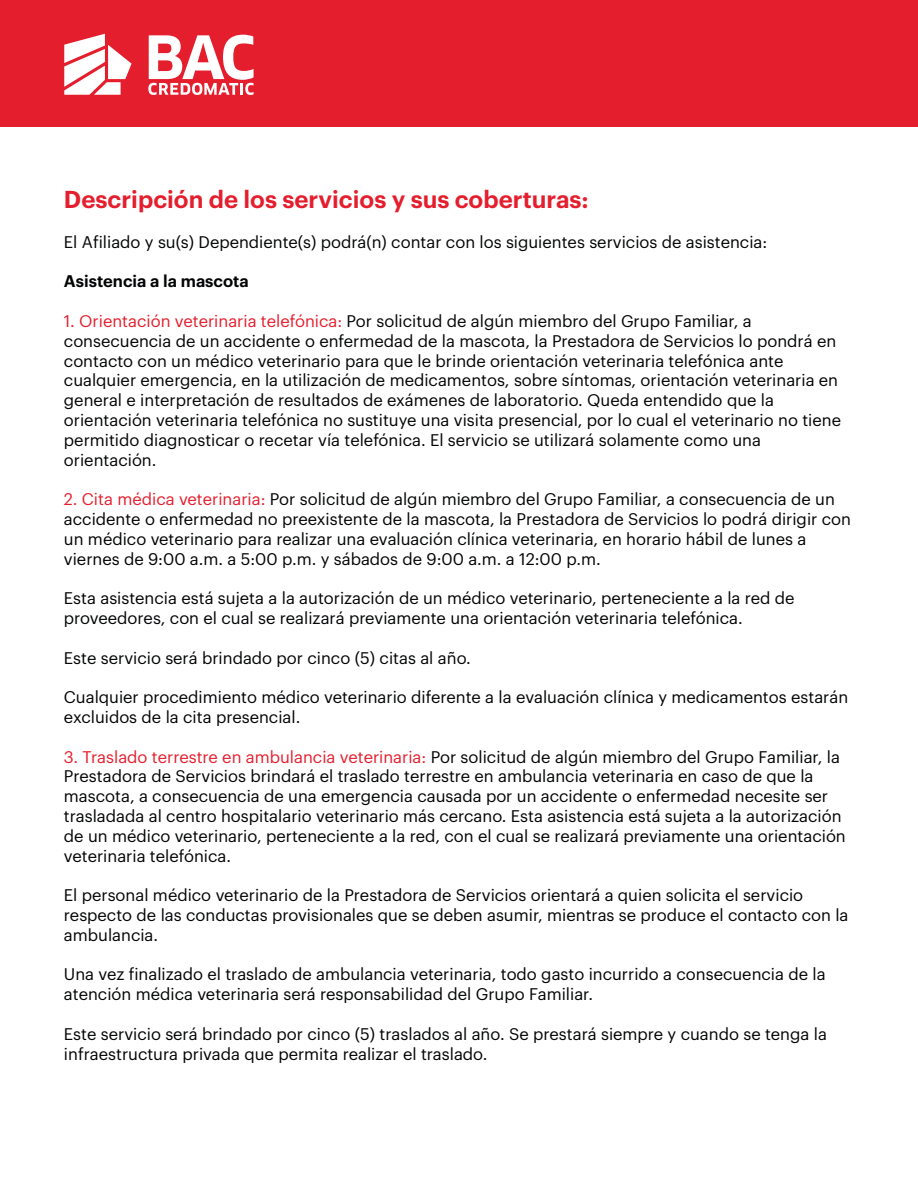
<style>
.page{position:relative;width:918px;height:1188px;background:#fff}
.page>*{position:absolute;margin:0;border:0;box-sizing:border-box;transform-origin:0 0}
.t1{font:600 24px "Graphik";color:#e51e2d}
.t2{font:16.5px/19.8px "Graphik";color:#020304}
.t3{font:600 16.5px "Graphik";color:#020304}
.s1{color:#e51e2d}
</style>
<div class="page">
<div style="left:0;top:0;width:918px;height:126px;background:#e51e2d"></div>
<svg style="left:148px;top:35px;width:106px;height:60px"></svg>
<svg style="left:64px;top:34px;width:68px;height:61px"></svg>
<h1 class="t1" style="left:64px;top:190px;width:526px">Descripción de los servicios y sus coberturas:</h1>
<p class="t2" style="left:64px;top:232px;width:705px">El Afiliado y su(s) Dependiente(s) podrá(n) contar con los siguientes servicios de asistencia:</p>
<p class="t3" style="left:64px;top:275px;width:186px">Asistencia a la mascota</p>
<p class="t2" style="left:64px;top:311px;width:779px"><span class="s1">1. Orientación veterinaria telefónica:</span> Por solicitud de algún miembro del Grupo Familiar, a consecuencia de un accidente o enfermedad de la mascota, la Prestadora de Servicios lo pondrá en contacto con un médico veterinario para que le brinde orientación veterinaria telefónica ante cualquier emergencia, en la utilización de medicamentos, sobre síntomas, orientación veterinaria en general e interpretación de resultados de exámenes de laboratorio. Queda entendido que la orientación veterinaria telefónica no sustituye una visita presencial, por lo cual el veterinario no tiene permitido diagnosticar o recetar vía telefónica. El servicio se utilizará solamente como una orientación.</p>
<p class="t2" style="left:64px;top:490px;width:789px"><span class="s1">2. Cita médica veterinaria:</span> Por solicitud de algún miembro del Grupo Familiar, a consecuencia de un accidente o enfermedad no preexistente de la mascota, la Prestadora de Servicios lo podrá dirigir con un médico veterinario para realizar una evaluación clínica veterinaria, en horario hábil de lunes a viernes de 9:00 a.m. a 5:00 p.m. y sábados de 9:00 a.m. a 12:00 p.m.</p>
<p class="t2" style="left:64px;top:589px;width:732px">Esta asistencia está sujeta a la autorización de un médico veterinario, perteneciente a la red de proveedores, con el cual se realizará previamente una orientación veterinaria telefónica.</p>
<p class="t2" style="left:64px;top:648px;width:408px">Este servicio será brindado por cinco (5) citas al año.</p>
<p class="t2" style="left:64px;top:688px;width:786px">Cualquier procedimiento médico veterinario diferente a la evaluación clínica y medicamentos estarán excluidos de la cita presencial.</p>
<p class="t2" style="left:64px;top:747px;width:783px"><span class="s1">3. Traslado terrestre en ambulancia veterinaria:</span> Por solicitud de algún miembro del Grupo Familiar, la Prestadora de Servicios brindará el traslado terrestre en ambulancia veterinaria en caso de que la mascota, a consecuencia de una emergencia causada por un accidente o enfermedad necesite ser trasladada al centro hospitalario veterinario más cercano. Esta asistencia está sujeta a la autorización de un médico veterinario, perteneciente a la red, con el cual se realizará previamente una orientación veterinaria telefónica.</p>
<p class="t2" style="left:64px;top:886px;width:786px">El personal médico veterinario de la Prestadora de Servicios orientará a quien solicita el servicio respecto de las conductas provisionales que se deben asumir, mientras se produce el contacto con la ambulancia.</p>
<p class="t2" style="left:64px;top:965px;width:763px">Una vez finalizado el traslado de ambulancia veterinaria, todo gasto incurrido a consecuencia de la atención médica veterinaria será responsabilidad del Grupo Familiar.</p>
<p class="t2" style="left:64px;top:1024px;width:764px">Este servicio será brindado por cinco (5) traslados al año. Se prestará siempre y cuando se tenga la infraestructura privada que permita realizar el traslado.</p>
</div>
